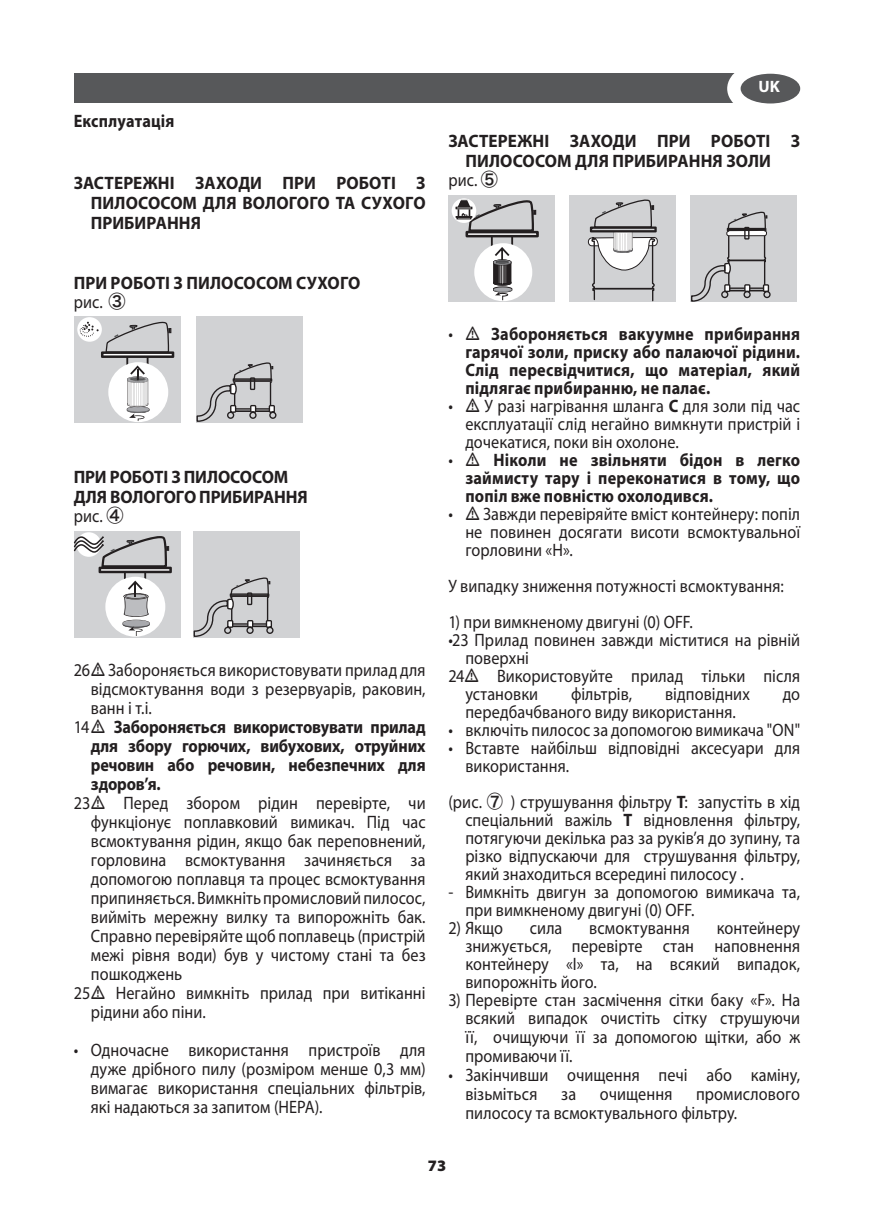
<style>
.page{position:relative;width:874px;height:1225px;background:#fff}
.page>*{position:absolute;margin:0;border:0;box-sizing:border-box;transform-origin:0 0}
.t1{font:18px/18px "Myriad Pro";letter-spacing:.005em;color:#231f20;text-align:justify;scale:.9 1}
.t2{font:700 18px/18px "Myriad Pro";letter-spacing:.005em;color:#231f20;text-align:justify;scale:.9 1}
.t3{font:700 18px/20px "Myriad Pro";letter-spacing:.005em;color:#231f20;scale:.95 1}
.t4{font:700 16.4px "Myriad Pro";color:#fff}
.t5{font:900 16px "Myriad Pro";color:#231f20}
.s1{font-weight:400}
.s2{font-family:"Hira Kaku Pro W6";font-weight:400}
.s3{font-family:"Hira Kaku Pro W6"}
.s4{font-weight:700}
</style>
<div class="page">
<div style="left:74px;top:74px;width:666px;height:29px;background:#57585a"></div>
<div style="left:726px;top:60px;width:87px;height:57px;background:#fff;border-radius:50%"></div>
<div style="left:196px;top:316px;width:107px;height:107px;background:#d1d2d4"></div>
<div style="left:268px;top:405px;width:7px;height:8px;border:1px solid #231f20"></div>
<div style="left:269px;top:411px;width:7px;height:8px;border:1px solid #231f20;border-radius:50%"></div>
<svg style="left:196px;top:362px;width:78px;height:60px"></svg>
<div style="left:74px;top:316px;width:106px;height:106px;background:#d1d2d4"></div>
<svg style="left:77px;top:317px;width:25px;height:25px"></svg>
<svg style="left:80px;top:317px;width:94px;height:104px"></svg>
<div style="left:193px;top:531px;width:107px;height:107px;background:#d1d2d4"></div>
<div style="left:266px;top:620px;width:6px;height:8px;border:1px solid #231f20"></div>
<div style="left:266px;top:626px;width:7px;height:8px;border:1px solid #231f20;border-radius:50%"></div>
<svg style="left:193px;top:577px;width:78px;height:60px"></svg>
<div style="left:74px;top:531px;width:106px;height:107px;background:#d1d2d4"></div>
<div style="left:76px;top:532px;width:25px;height:25px;background:#fff;border-radius:50%"></div>
<svg style="left:74px;top:536px;width:98px;height:100px"></svg>
<div style="left:569px;top:195px;width:107px;height:107px;background:#d1d2d4"></div>
<svg style="left:587px;top:199px;width:71px;height:103px"></svg>
<div style="left:448px;top:195px;width:107px;height:107px;background:#d1d2d4"></div>
<div style="left:490px;top:234px;width:23px;height:21px;border:2px solid #231f20"></div>
<div style="left:465px;top:231px;width:73px;height:6px;border:3px solid #231f20"></div>
<div style="left:474px;top:243px;width:58px;height:58px;background:#fff;border-radius:50%"></div>
<svg style="left:493px;top:247px;width:19px;height:53px"></svg>
<svg style="left:451px;top:198px;width:25px;height:25px"></svg>
<svg style="left:454px;top:198px;width:82px;height:35px"></svg>
<div style="left:690px;top:195px;width:106px;height:107px;background:#d1d2d4"></div>
<div style="left:763px;top:291px;width:7px;height:7px;border:1px solid #231f20;border-radius:50%"></div>
<svg style="left:691px;top:211px;width:77px;height:91px"></svg>
<div style="left:743px;top:227px;width:6px;height:12px;border:1px solid #231f20"></div>
<div style="left:741px;top:74px;width:58px;height:29px;background:#57585a;border-radius:50%"></div>
<div style="left:740px;top:74px;width:59px;height:29px;border:2px solid #57585a;border-radius:50%"></div>
<p class="t2" style="left:74px;top:112px;width:113px">Експлуатація</p>
<p class="t3" style="left:91px;top:173px;width:354px;text-align:justify;text-indent:-17px">ЗАСТЕРЕЖНІ ЗАХОДИ ПРИ РОБОТІ З ПИЛОСОСОМ ДЛЯ ВОЛОГОГО ТА СУХОГО ПРИБИРАННЯ</p>
<p class="t3" style="left:74px;top:273px;width:303px;line-height:19px">ПРИ РОБОТІ З ПИЛОСОСОМ СУХОГО <span class="s1">рис.</span> <span class="s2">③</span></p>
<p class="t3" style="left:74px;top:467px;width:248px">ПРИ РОБОТІ З ПИЛОСОСОМ<br>ДЛЯ ВОЛОГОГО ПРИБИРАННЯ <span class="s1">рис.</span> <span class="s2">④</span></p>
<p class="t1" style="left:74px;top:661px;width:392px">26• Забороняється використовувати прилад для</p>
<p class="t1" style="left:91px;top:680px;width:373px">відсмоктування води з резервуарів, раковин,</p>
<p class="t1" style="left:91px;top:699px;width:69px">ванн і т.і.</p>
<p class="t2" style="left:74px;top:718px;width:392px"><span class="s1">14</span>• Забороняється використовувати прилад</p>
<p class="t2" style="left:91px;top:737px;width:373px">для збору горючих, вибухових, отруйних</p>
<p class="t2" style="left:91px;top:756px;width:373px">речовин або речовин, небезпечних для</p>
<p class="t2" style="left:91px;top:775px;width:79px">здоров’я.</p>
<p class="t1" style="left:74px;top:794px;width:392px">23• Перед збором рідин перевірте, чи</p>
<p class="t1" style="left:91px;top:813px;width:373px">функціонує поплавковий вимикач. Під час</p>
<p class="t1" style="left:91px;top:832px;width:373px">всмоктування рідин, якщо бак переповнений,</p>
<p class="t1" style="left:91px;top:851px;width:373px">горловина всмоктування зачиняється за</p>
<p class="t1" style="left:91px;top:870px;width:373px">допомогою поплавця та процес всмоктування</p>
<p class="t1" style="left:91px;top:889px;width:373px">припиняється. Вимкніть промисловий пилосос,</p>
<p class="t1" style="left:91px;top:908px;width:373px">вийміть мережну вилку та випорожніть бак.</p>
<p class="t1" style="left:91px;top:927px;width:373px">Справно перевіряйте щоб поплавець (пристрій</p>
<p class="t1" style="left:91px;top:946px;width:373px">межі рівня води) був у чистому стані та без</p>
<p class="t1" style="left:91px;top:965px;width:103px">пошкоджень</p>
<p class="t1" style="left:74px;top:984px;width:392px">25• Негайно вимкніть прилад при витіканні</p>
<p class="t1" style="left:91px;top:1003px;width:129px">рідини або піни.</p>
<p class="t1" style="left:91px;top:1040px;width:373px;line-height:19px;text-indent:-17px">• Одночасне використання пристроїв для дуже дрібного пилу (розміром менше 0,3 мм) вимагає використання спеціальних фільтрів, які надаються за запитом (HEPA).</p>
<p class="t4" style="left:758px;top:77px;width:23px">UK</p>
<p class="t3" style="left:448px;top:131px;width:371px">ЗАСТЕРЕЖНІ ЗАХОДИ ПРИ РОБОТІ З</p>
<p class="t3" style="left:465px;top:151px;width:323px">ПИЛОСОСОМ ДЛЯ ПРИБИРАННЯ ЗОЛИ</p>
<p class="t1" style="left:448px;top:171px;width:57px">рис. <span class="s3">⑤</span></p>
<p class="t2" style="left:465px;top:325px;width:373px;text-indent:-17px"><span class="s1">•</span> • Забороняється вакуумне прибирання гарячої золи, приску або палаючої рідини.<br>Слід пересвідчитися, що матеріал, який підлягає прибиранню, не палає.</p>
<p class="t1" style="left:465px;top:397px;width:373px;text-indent:-17px">• • У разі нагрівання шланга <span class="s4">C</span> для золи під час експлуатації слід негайно вимкнути пристрій і дочекатися, поки він охолоне.</p>
<p class="t2" style="left:465px;top:451px;width:373px;text-indent:-17px"><span class="s1">•</span> • Ніколи не звільняти бідон в легко займисту тару і переконатися в тому, що попіл вже повністю охолодився.</p>
<p class="t1" style="left:465px;top:505px;width:373px;text-indent:-17px">• • Завжди перевіряйте вміст контейнеру: попіл не повинен досягати висоти всмоктувальної горловини «Н».</p>
<p class="t1" style="left:448px;top:577px;width:374px">У випадку зниження потужності всмоктування:</p>
<p class="t1" style="left:448px;top:613px;width:273px">1) при вимкненому двигуні (0) OFF.</p>
<p class="t1" style="left:448px;top:631px;width:392px">•23 Прилад повинен завжди міститися на рівній</p>
<p class="t1" style="left:465px;top:649px;width:72px">поверхні</p>
<p class="t1" style="left:448px;top:667px;width:392px">24• Використовуйте прилад тільки після</p>
<p class="t1" style="left:465px;top:685px;width:82px">установки</p>
<p class="t1" style="left:570px;top:685px;width:69px">фільтрів,</p>
<p class="t1" style="left:664px;top:685px;width:96px">відповідних</p>
<p class="t1" style="left:782px;top:685px;width:21px">до</p>
<p class="t1" style="left:465px;top:703px;width:302px">передбачбваного виду використання.</p>
<p class="t1" style="left:448px;top:721px;width:392px">• включіть пилосос за допомогою вимикача "ON"</p>
<p class="t1" style="left:465px;top:739px;width:373px;text-indent:-17px">• Вставте найбільш відповідні аксесуари для використання.</p>
<p class="t1" style="left:465px;top:793px;width:373px;text-indent:-17px">(рис. <span class="s3">⑦</span> ) струшування фільтру <span class="s4">T</span>: запустіть в хід спеціальний важіль <span class="s4">T</span> відновлення фільтру, потягуючи декілька раз за руків’я до зупину, та різко відпускаючи для струшування фільтру, який знаходиться всередині пилососу .</p>
<p class="t1" style="left:465px;top:883px;width:373px;text-indent:-17px">- Вимкніть двигун за допомогою вимикача та, при вимкненому двигуні (0) OFF.</p>
<p class="t1" style="left:448px;top:919px;width:62px">2) Якщо</p>
<p class="t1" style="left:529px;top:919px;width:38px">сила</p>
<p class="t1" style="left:589px;top:919px;width:113px">всмоктування</p>
<p class="t1" style="left:465px;top:919px;width:373px;text-indent:251px">контейнеру знижується, перевірте стан наповнення контейнеру «І» та, на всякий випадок, випорожніть його.</p>
<p class="t1" style="left:465px;top:991px;width:373px;line-height:18.6px;text-indent:-17px">3) Перевірте стан засмічення сітки баку «F». На всякий випадок очистіть сітку струшуючи її, очищуючи її за допомогою щітки, або ж промиваючи її.</p>
<p class="t1" style="left:465px;top:1066px;width:373px;line-height:19px;text-indent:-17px">• Закінчивши очищення печі або каміну, візьміться</p>
<p class="t1" style="left:465px;top:1085px;width:373px;line-height:19px;text-indent:230px">промислового пилососу та всмоктувального фільтру.</p>
<p class="t1" style="left:561px;top:1085px;width:18px">за</p>
<p class="t1" style="left:599px;top:1085px;width:82px">очищення</p>
<p class="t5" style="left:427px;top:1156px;width:20px">73</p>
</div>
